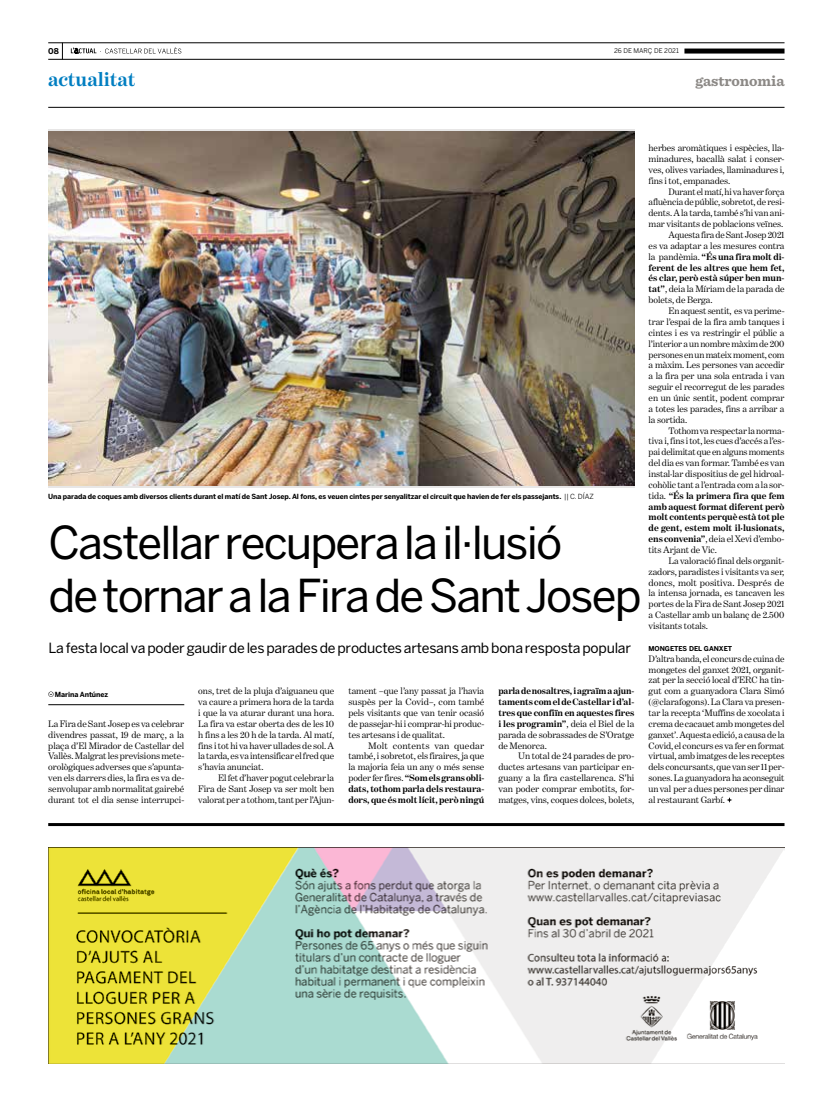
<style>
.page{position:relative;width:820px;height:1106px;background:#fff}
.page>*{position:absolute;margin:0;border:0;box-sizing:border-box;transform-origin:0 0}
.t1{font:45px/53px "Benton Sans";color:#000}
.t2{font:700 20px "Benton Modern One";letter-spacing:-.005em;color:#007ec1}
.t3{font:700 15px "Sentinel";letter-spacing:-.005em;color:#8c8986}
.t4{font:14px "Benton Sans";letter-spacing:-.015em;color:#000}
.t5{font:9.5px/10.9px "Benton Modern One";letter-spacing:-.005em;color:#000;text-align:justify}
.t6{font:700 9.5px/10.9px "Benton Modern One";letter-spacing:-.005em;color:#000;text-align:justify}
.t7{font:700 8px "Benton Sans";color:#000}
.t8{font:700 7px "Benton Sans";letter-spacing:-.01em;color:#000}
.t9{font:700 6.7px "Benton Sans";letter-spacing:-.01em;color:#000}
.t10{font:6.5px "Benton Sans";letter-spacing:.005em;color:#000}
.s1{font-weight:400}
.s2{font-weight:700}
</style>
<div class="page">
<svg style="left:62px;top:44px;width:1px;height:15px"></svg>
<hr style="left:48px;top:107px;width:736px;height:1px;background:#000">
<hr style="left:48px;top:43px;width:736px;height:1px;background:#000">
<hr style="left:48px;top:59px;width:736px;height:1px;background:#000">
<div style="left:684px;top:49px;width:100px;height:5px;background:#000"></div>
<svg style="left:71px;top:47px;width:110px;height:7px"></svg>
<hr style="left:48px;top:823px;width:736px;height:3px;background:#000">
<svg style="left:48px;top:691px;width:6px;height:6px"></svg>
<hr style="left:48px;top:704px;width:136px;height:1px;background:#000">
<svg style="left:727px;top:797px;width:5px;height:5px"></svg>
<img style="left:48px;top:131px;width:586px;height:354px">
<img style="left:48px;top:847px;width:736px;height:216px">
<p class="t7" style="left:48px;top:46px;width:12px">08</p>
<p class="t10" style="left:613px;top:47px;width:66px">26 DE MARÇ DE 2021</p>
<h2 class="t2" style="left:48px;top:68px;width:89px">actualitat</h2>
<h3 class="t3" style="left:695px;top:69px;width:91px">gastronomia</h3>
<p class="t8" style="left:48px;top:492px;width:547px">Una parada de coques amb diversos clients durant el matí de Sant Josep. Al fons, es veuen cintes per senyalitzar el circuit que havien de fer els passejants. <span class="s1">|| C. DÍAZ</span></p>
<h1 class="t1" style="left:48px;top:516px;width:594px">Castellar recupera la il·lusió<br>de tornar a la Fira de Sant Josep</h1>
<h3 class="t4" style="left:48px;top:640px;width:583px">La festa local va poder gaudir de les parades de productes artesans amb bona resposta popular</h3>
<p class="t5" style="left:198px;top:685px;width:137px">ons, tret de la pluja d’aiguaneu que va caure a primera hora de la tarda i que la va aturar durant una hora.<br>La fira va estar oberta des de les 10 h fins a les 20 h de la tarda. Al matí, fins i tot hi va haver ullades de sol. A la tarda, es va intensificar el fred que s’havia anunciat.</p>
<p class="t5" style="left:198px;top:772px;width:137px;text-indent:20px">El fet d’haver pogut celebrar la Fira de Sant Josep va ser molt ben valorat per a tothom, tant per l’Ajun-</p>
<p class="t6" style="left:498px;top:685px;width:137px">parla de nosaltres, i agraïm a ajun&shy;taments com el de Castellar i d’al&shy;tres que confiïn en aquestes fires i les programin”<span class="s1">, deia el Biel de la parada de sobrassades de S’Oratge de Menorca.</span></p>
<p class="t5" style="left:498px;top:750px;width:137px;text-indent:20px">Un total de 24 parades de pro&shy;ductes artesans van participar en&shy;guany a la fira castellarenca. S’hi van poder comprar embotits, for&shy;matges, vins, coques dolces, bolets,</p>
<p class="t8" style="left:55px;top:690px;width:55px">Marina Antúnez</p>
<p class="t5" style="left:348px;top:685px;width:137px">tament –que l’any passat ja l’havia suspès per la Covid–, com també pels visitants que van tenir ocasió de passejar-hi i comprar-hi produc&shy;tes artesans i de qualitat.</p>
<p class="t5" style="left:348px;top:739px;width:137px;text-indent:20px">Molt contents van quedar també, i sobretot, els firaires, ja que la majoria feia un any o més sense poder fer fires. <span class="s2">“Som els grans obli&shy;dats, tothom parla dels restaura&shy;dors, que és molt lícit, però ningú</span></p>
<p class="t5" style="left:48px;top:718px;width:137px">La Fira de Sant Josep es va celebrar divendres passat, 19 de març, a la plaça d’El Mirador de Castellar del Vallès. Malgrat les previsions mete&shy;orològiques adverses que s’apunta&shy;ven els darrers dies, la fira es va de&shy;senvolupar amb normalitat gairebé durant tot el dia sense interrupci-</p>
<p class="t5" style="left:648px;top:142px;width:137px">herbes aromàtiques i espècies, lla&shy;minadures, bacallà salat i conser&shy;ves, olives variades, llaminadures i, fins i tot, empanades.</p>
<p class="t5" style="left:668px;top:186px;width:118px">Durant el matí, hi va haver força</p>
<p class="t5" style="left:648px;top:197px;width:137px">afluència de públic, sobretot, de resi-</p>
<p class="t5" style="left:648px;top:208px;width:137px">dents. A la tarda, també s’hi van ani-</p>
<p class="t5" style="left:648px;top:218px;width:136px">mar visitants de poblacions veïnes.</p>
<p class="t5" style="left:668px;top:229px;width:117px">Aquesta fira de Sant Josep 2021</p>
<p class="t5" style="left:648px;top:240px;width:137px">es va adaptar a les mesures contra</p>
<p class="t6" style="left:648px;top:251px;width:137px"><span class="s1">la pandèmia.</span> “És una fira molt di-</p>
<p class="t6" style="left:648px;top:262px;width:137px">ferent de les altres que hem fet,</p>
<p class="t6" style="left:648px;top:273px;width:137px">és clar, però està súper ben mun-</p>
<p class="t5" style="left:648px;top:284px;width:137px"><span class="s2">tat”</span>, deia la Míriam de la parada de</p>
<p class="t5" style="left:648px;top:294px;width:65px">bolets, de Berga.</p>
<p class="t5" style="left:668px;top:305px;width:117px">En aquest sentit, es va perime-</p>
<p class="t5" style="left:648px;top:316px;width:137px">trar l’espai de la fira amb tanques i</p>
<p class="t5" style="left:648px;top:327px;width:137px">cintes i es va restringir el públic a</p>
<p class="t5" style="left:648px;top:338px;width:137px">l’interior a un nombre màxim de 200</p>
<p class="t5" style="left:648px;top:349px;width:137px">persones en un mateix moment, com</p>
<p class="t5" style="left:648px;top:360px;width:137px">a màxim. Les persones van accedir</p>
<p class="t5" style="left:648px;top:370px;width:137px">a la fira per una sola entrada i van</p>
<p class="t5" style="left:648px;top:381px;width:137px">seguir el recorregut de les parades</p>
<p class="t5" style="left:648px;top:392px;width:137px">en un únic sentit, podent comprar</p>
<p class="t5" style="left:648px;top:403px;width:137px">a totes les parades, fins a arribar a</p>
<p class="t5" style="left:648px;top:414px;width:40px">la sortida.</p>
<p class="t5" style="left:668px;top:425px;width:117px">Tothom va respectar la norma-</p>
<p class="t5" style="left:648px;top:436px;width:137px">tiva i, fins i tot, les cues d’accés a l’es-</p>
<p class="t5" style="left:648px;top:446px;width:137px">pai delimitat que en alguns moments</p>
<p class="t5" style="left:648px;top:457px;width:137px">del dia es van formar. També es van</p>
<p class="t5" style="left:648px;top:468px;width:137px">instal·lar dispositius de gel hidroal-</p>
<p class="t5" style="left:648px;top:479px;width:137px">cohòlic tant a l’entrada com a la sor-</p>
<p class="t6" style="left:648px;top:490px;width:137px"><span class="s1">tida.</span> “És la primera fira que fem</p>
<p class="t6" style="left:648px;top:501px;width:137px">amb aquest format diferent però</p>
<p class="t6" style="left:648px;top:511px;width:137px">molt contents perquè està tot ple</p>
<p class="t6" style="left:648px;top:522px;width:137px">de gent, estem molt il·lusionats,</p>
<p class="t5" style="left:648px;top:533px;width:137px"><span class="s2">ens convenia”</span>, deia el Xevi d’embo-</p>
<p class="t5" style="left:648px;top:544px;width:70px">tits Arjant de Vic.</p>
<p class="t5" style="left:668px;top:555px;width:117px">La valoració final dels organit-</p>
<p class="t5" style="left:648px;top:566px;width:137px">zadors, paradistes i visitants va ser,</p>
<p class="t5" style="left:648px;top:577px;width:137px">doncs, molt positiva. Després de</p>
<p class="t5" style="left:648px;top:588px;width:137px">la intensa jornada, es tancaven les</p>
<p class="t5" style="left:648px;top:598px;width:137px">portes de la Fira de Sant Josep 2021</p>
<p class="t5" style="left:648px;top:609px;width:137px">a Castellar amb un balanç de 2.500</p>
<p class="t5" style="left:648px;top:620px;width:61px">visitants totals.</p>
<p class="t9" style="left:648px;top:644px;width:85px">MONGETES DEL GANXET</p>
<p class="t5" style="left:648px;top:653px;width:137px">D’altra banda, el concurs de cuina de mongetes del ganxet 2021, organit&shy;zat per la secció local d’ERC ha tin&shy;gut com a guanyadora Clara Simó (@clarafogons). La Clara va presen&shy;tar la recepta ‘Muffins de xocolata i crema de cacauet amb mongetes del ganxet’. Aquesta edició, a causa de la Covid, el concurs es va fer en format virtual, amb imatges de les receptes dels concursants, que van ser 11 per&shy;sones. La guanyadora ha aconseguit un val per a dues persones per dinar al restaurant Garbí.</p>
</div>
